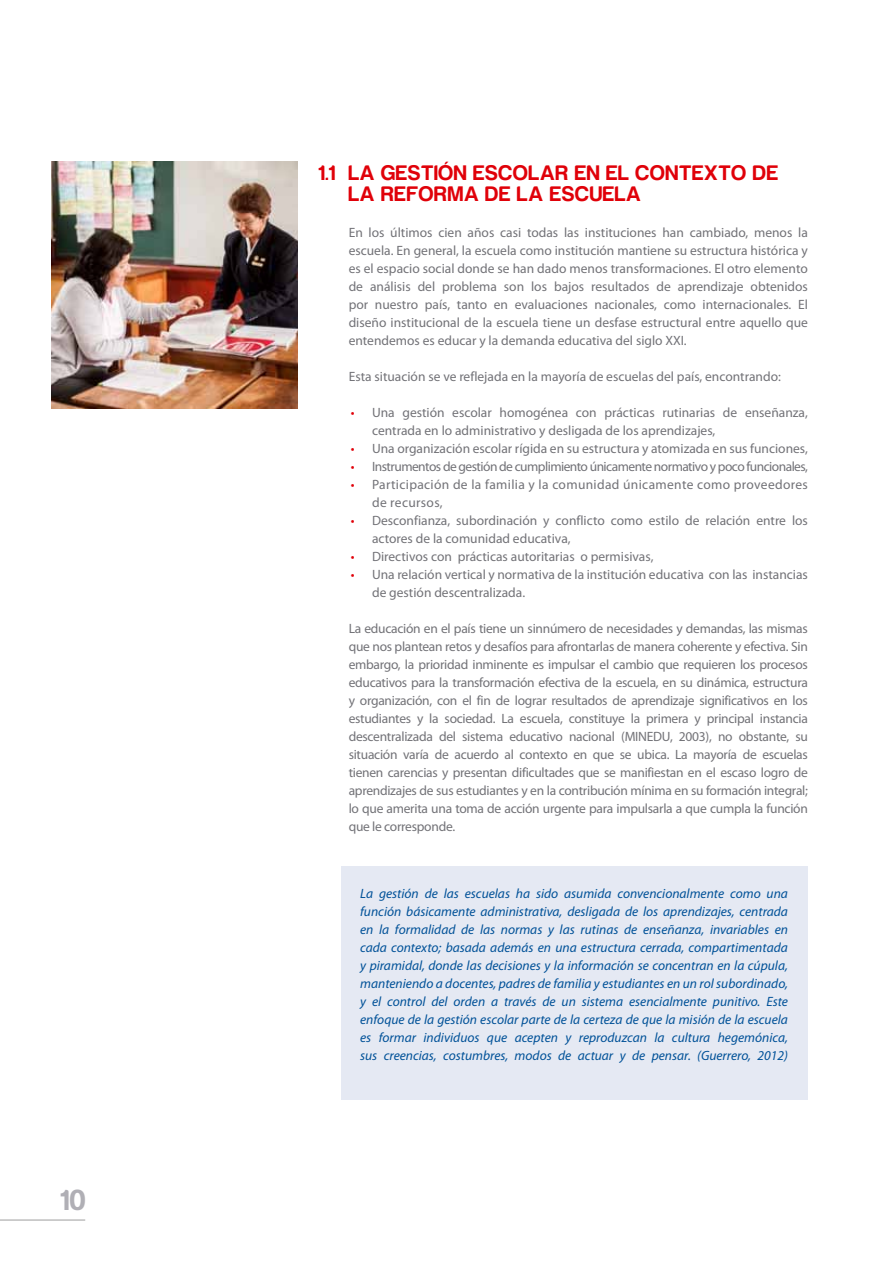
<style>
.page{position:relative;width:893px;height:1263px;background:#fff}
.page>*{position:absolute;margin:0;border:0;box-sizing:border-box;transform-origin:0 0}
.t1{font:700 30px "Harabara";color:#b0afb5}
.t2{font:700 21.75px/21px "Harabara";letter-spacing:.04em;color:#e00109}
.t3{font:13.5px/18px "Myriad Pro";color:#727277}
.t4{font:italic 13.5px/18px "Myriad Pro";color:#005198;text-align:justify}
.t5{font:13.5px/18px "Myriad Pro";letter-spacing:.025em;color:#727277}
.t6{font:13.5px "Myriad Pro";letter-spacing:-.04em;color:#727277}
.s1{color:#e00109}
</style>
<div class="page">
<hr style="left:0;top:1220px;width:85px;height:1px;background:#000">
<div style="left:341px;top:866px;width:466px;height:234px;background:#e5e9f3"></div>
<img style="left:52px;top:162px;width:246px;height:246px">
<h1 class="t1" style="left:61px;top:1184px;width:26px">10</h1>
<h2 class="t2" style="left:349px;top:163px;width:431px;text-indent:-30px">1.1 LA GESTIÓN ESCOLAR EN EL CONTEXTO DE<br>LA REFORMA DE LA ESCUELA</h2>
<p class="t3" style="left:349px;top:224px;width:461px;text-align:justify">En los últimos cien años casi todas las instituciones han cambiado, menos la escuela. En general, la escuela como institución mantiene su estructura histórica y es el espacio social donde se han dado menos transformaciones. El otro elemento de análisis del problema son los bajos resultados de aprendizaje obtenidos por nuestro país, tanto en evaluaciones nacionales, como internacionales. El diseño institucional de la escuela tiene un desfase estructural entre aquello que entendemos es educar y la demanda educativa del siglo XXI.</p>
<p class="t3" style="left:349px;top:368px;width:434px">Esta situación se ve reflejada en la mayoría de escuelas del país, encontrando:</p>
<p class="t3" style="left:372px;top:404px;width:437px;text-indent:-21px"><span class="s1">•</span> Una gestión escolar homogénea con prácticas rutinarias de enseñanza, centrada en lo administrativo y desligada de los aprendizajes,</p>
<p class="t3" style="left:351px;top:440px;width:459px"><span class="s1">•</span> Una organización escolar rígida en su estructura y atomizada en sus funciones,</p>
<p class="t6" style="left:351px;top:458px;width:459px"><span class="s1">•</span> Instrumentos de gestión de cumplimiento únicamente normativo y poco funcionales,</p>
<p class="t5" style="left:372px;top:475px;width:437px;text-indent:-21px"><span class="s1">•</span> Participación de la familia y la comunidad únicamente como proveedores de recursos,</p>
<p class="t3" style="left:372px;top:511px;width:437px;text-indent:-21px"><span class="s1">•</span> Desconfianza, subordinación y conflicto como estilo de relación entre los actores de la comunidad educativa,</p>
<p class="t3" style="left:351px;top:547px;width:304px"><span class="s1">•</span> Directivos con prácticas autoritarias o permisivas,</p>
<p class="t3" style="left:372px;top:565px;width:437px;text-indent:-21px"><span class="s1">•</span> Una relación vertical y normativa de la institución educativa con las instancias de gestión descentralizada.</p>
<p class="t3" style="left:349px;top:619px;width:461px;text-align:justify">La educación en el país tiene un sinnúmero de necesidades y demandas, las mismas que nos plantean retos y desafíos para afrontarlas de manera coherente y efectiva. Sin embargo, la prioridad inminente es impulsar el cambio que requieren los procesos educativos para la transformación efectiva de la escuela, en su dinámica, estructura y organización, con el fin de lograr resultados de aprendizaje significativos en los estudiantes y la sociedad. La escuela, constituye la primera y principal instancia descentralizada del sistema educativo nacional (MINEDU, 2003), no obstante, su situación varía de acuerdo al contexto en que se ubica. La mayoría de escuelas tienen carencias y presentan dificultades que se manifiestan en el escaso logro de aprendizajes de sus estudiantes y en la contribución mínima en su formación integral; lo que amerita una toma de acción urgente para impulsarla a que cumpla la función que le corresponde.</p>
<p class="t4" style="left:360px;top:884px;width:429px">La gestión de las escuelas ha sido asumida convencionalmente como una función básicamente administrativa, desligada de los aprendizajes, centrada en la formalidad de las normas y las rutinas de enseñanza, invariables en cada contexto; basada además en una estructura cerrada, compartimentada y piramidal, donde las decisiones y la información se concentran en la cúpula, manteniendo a docentes, padres de familia y estudiantes en un rol subordinado, y el control del orden a través de un sistema esencialmente punitivo. Este enfoque de la gestión escolar parte de la certeza de que la misión de la escuela es formar individuos que acepten y reproduzcan la cultura hegemónica, sus creencias, costumbres, modos de actuar y de pensar. (Guerrero, 2012)</p>
</div>
